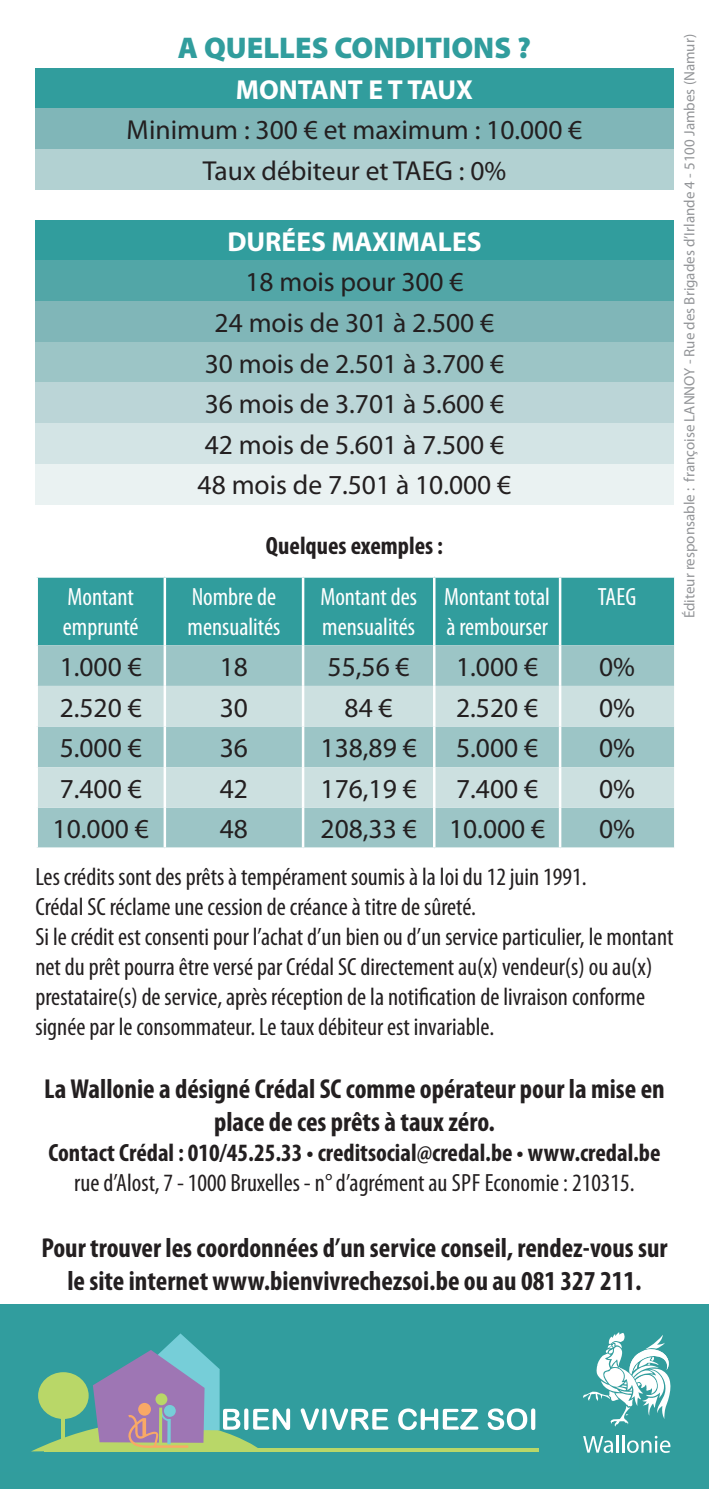
<style>
.page{position:relative;width:709px;height:1489px;background:#fff}
.page>*{position:absolute;margin:0;border:0;box-sizing:border-box;transform-origin:0 0}
.t1{font:900 30px "Myriad Pro";color:#319d9d}
.t2{font:27.5px "Myriad Pro";color:#231f20}
.t3{font:700 condensed 27.5px/33px "Myriad Pro";color:#231f20;text-align:center}
.t4{font:700 27.5px "Myriad Pro";color:#fff}
.t5{font:condensed 25px "Myriad Pro";color:#231f20}
.t6{font:condensed 25px/30px "Myriad Pro";color:#fff}
.t7{font:700 condensed 25px "Myriad Pro";color:#231f20}
.t8{font:15px "Myriad Pro";color:#939598}
</style>
<div class="page">
<div style="left:0;top:1304px;width:709px;height:184px;background:#319d9d"></div>
<svg style="left:290px;top:1448px;width:249px;height:3px"></svg>
<svg style="left:301px;top:1408px;width:87px;height:21px"></svg>
<svg style="left:398px;top:1408px;width:80px;height:21px"></svg>
<svg style="left:487px;top:1408px;width:48px;height:21px"></svg>
<svg style="left:32px;top:1333px;width:258px;height:118px"></svg>
<div style="left:35px;top:68px;width:638px;height:41px;background:#319d9d"></div>
<div style="left:35px;top:109px;width:638px;height:40px;background:#80b6b8"></div>
<div style="left:35px;top:149px;width:638px;height:41px;background:#b2d1d2"></div>
<div style="left:35px;top:220px;width:638px;height:40px;background:#319d9d"></div>
<div style="left:35px;top:260px;width:638px;height:41px;background:#52a6a7"></div>
<div style="left:35px;top:301px;width:638px;height:41px;background:#80b6b8"></div>
<div style="left:35px;top:342px;width:638px;height:40px;background:#9cc5c6"></div>
<div style="left:35px;top:382px;width:638px;height:41px;background:#bbd5d7"></div>
<div style="left:35px;top:423px;width:638px;height:41px;background:#d3e4e5"></div>
<div style="left:35px;top:464px;width:638px;height:40px;background:#eaf2f2"></div>
<svg style="left:583px;top:1435px;width:87px;height:17px"></svg>
<svg style="left:583px;top:1332px;width:87px;height:94px"></svg>
<div style="left:38px;top:577px;width:636px;height:68px;background:#319d9d"></div>
<div style="left:38px;top:645px;width:636px;height:202px;background:#9cc5c6"></div>
<div style="left:38px;top:686px;width:636px;height:40px;background:#cce0e0"></div>
<div style="left:38px;top:767px;width:636px;height:40px;background:#cce0e0"></div>
<hr style="left:164px;top:577px;width:2px;height:68px;background:#fff">
<hr style="left:302px;top:577px;width:2px;height:68px;background:#fff">
<hr style="left:433px;top:577px;width:2px;height:68px;background:#fff">
<hr style="left:559px;top:577px;width:2px;height:68px;background:#fff">
<hr style="left:164px;top:645px;width:2px;height:41px;background:#fff">
<hr style="left:302px;top:645px;width:2px;height:41px;background:#fff">
<hr style="left:433px;top:645px;width:2px;height:41px;background:#fff">
<hr style="left:559px;top:645px;width:2px;height:41px;background:#fff">
<hr style="left:164px;top:686px;width:2px;height:40px;background:#fff">
<hr style="left:302px;top:686px;width:2px;height:40px;background:#fff">
<hr style="left:433px;top:686px;width:2px;height:40px;background:#fff">
<hr style="left:559px;top:686px;width:2px;height:40px;background:#fff">
<hr style="left:164px;top:726px;width:2px;height:41px;background:#fff">
<hr style="left:302px;top:726px;width:2px;height:41px;background:#fff">
<hr style="left:433px;top:726px;width:2px;height:41px;background:#fff">
<hr style="left:559px;top:726px;width:2px;height:41px;background:#fff">
<hr style="left:164px;top:767px;width:2px;height:40px;background:#fff">
<hr style="left:302px;top:767px;width:2px;height:40px;background:#fff">
<hr style="left:433px;top:767px;width:2px;height:40px;background:#fff">
<hr style="left:559px;top:767px;width:2px;height:40px;background:#fff">
<hr style="left:164px;top:807px;width:2px;height:40px;background:#fff">
<hr style="left:302px;top:807px;width:2px;height:40px;background:#fff">
<hr style="left:433px;top:807px;width:2px;height:40px;background:#fff">
<hr style="left:559px;top:807px;width:2px;height:40px;background:#fff">
<p class="t1" style="left:178px;top:28px;width:355px">A QUELLES CONDITIONS ?</p>
<p class="t4" style="left:236px;top:71px;width:239px">MONTANT E T TAUX</p>
<p class="t2" style="left:127px;top:113px;width:457px">Minimum : 300 € et maximum : 10.000 €</p>
<p class="t2" style="left:203px;top:154px;width:305px">Taux débiteur et TAEG : 0%</p>
<p class="t4" style="left:227px;top:223px;width:256px">DURÉES MAXIMALES</p>
<p class="t2" style="left:245px;top:265px;width:220px">18 mois pour 300 €</p>
<p class="t2" style="left:215px;top:306px;width:281px">24 mois de 301 à 2.500 €</p>
<p class="t2" style="left:205px;top:346px;width:301px">30 mois de 2.501 à 3.700 €</p>
<p class="t2" style="left:205px;top:387px;width:301px">36 mois de 3.701 à 5.600 €</p>
<p class="t2" style="left:205px;top:427px;width:301px">42 mois de 5.601 à 7.500 €</p>
<p class="t2" style="left:198px;top:468px;width:315px">48 mois de 7.501 à 10.000 €</p>
<p class="t7" style="left:266px;top:530px;width:179px">Quelques exemples :</p>
<p class="t6" style="left:63px;top:581px;width:77px">Montant emprunté</p>
<p class="t6" style="left:187px;top:581px;width:94px">Nombre de mensualités</p>
<p class="t6" style="left:320px;top:581px;width:98px">Montant des mensualités</p>
<p class="t6" style="left:444px;top:581px;width:107px">Montant total à rembourser</p>
<p class="t6" style="left:598px;top:581px;width:40px">TAEG</p>
<p class="t2" style="left:60px;top:649px;width:84px">1.000 €</p>
<p class="t2" style="left:220px;top:649px;width:30px">18</p>
<p class="t2" style="left:327px;top:649px;width:84px">55,56 €</p>
<p class="t2" style="left:456px;top:649px;width:84px">1.000 €</p>
<p class="t2" style="left:599px;top:649px;width:37px">0%</p>
<p class="t2" style="left:60px;top:690px;width:84px">2.520 €</p>
<p class="t2" style="left:220px;top:690px;width:30px">30</p>
<p class="t2" style="left:344px;top:690px;width:50px">84 €</p>
<p class="t2" style="left:456px;top:690px;width:84px">2.520 €</p>
<p class="t2" style="left:599px;top:690px;width:37px">0%</p>
<p class="t2" style="left:60px;top:731px;width:84px">5.000 €</p>
<p class="t2" style="left:220px;top:731px;width:30px">36</p>
<p class="t2" style="left:320px;top:731px;width:98px">138,89 €</p>
<p class="t2" style="left:456px;top:731px;width:84px">5.000 €</p>
<p class="t2" style="left:599px;top:731px;width:37px">0%</p>
<p class="t2" style="left:60px;top:771px;width:84px">7.400 €</p>
<p class="t2" style="left:220px;top:771px;width:30px">42</p>
<p class="t2" style="left:320px;top:771px;width:98px">176,19 €</p>
<p class="t2" style="left:456px;top:771px;width:84px">7.400 €</p>
<p class="t2" style="left:599px;top:771px;width:37px">0%</p>
<p class="t2" style="left:53px;top:812px;width:98px">10.000 €</p>
<p class="t2" style="left:220px;top:812px;width:30px">48</p>
<p class="t2" style="left:320px;top:812px;width:98px">208,33 €</p>
<p class="t2" style="left:449px;top:812px;width:98px">10.000 €</p>
<p class="t2" style="left:599px;top:812px;width:37px">0%</p>
<p class="t8" style="left:680px;top:618px;width:586px;rotate:-90deg">Éditeur responsable : françoise LANNOY - Rue des Brigades d’Irlande 4 - 5100 Jambes (Namur)</p>
<p class="t5" style="left:35px;top:861px;width:552px">Les crédits sont des prêts à tempérament soumis à la loi du 12 juin 1991.</p>
<p class="t5" style="left:35px;top:891px;width:442px">Crédal SC réclame une cession de créance à titre de sûreté.</p>
<p class="t5" style="left:35px;top:921px;width:639px">Si le crédit est consenti pour l’achat d’un bien ou d’un service particulier, le montant</p>
<p class="t5" style="left:35px;top:951px;width:618px">net du prêt pourra être versé par Crédal SC directement au(x) vendeur(s) ou au(x)</p>
<p class="t5" style="left:35px;top:981px;width:611px">prestataire(s) de service, après réception de la notification de livraison conforme</p>
<p class="t5" style="left:35px;top:1011px;width:460px">signée par le consommateur. Le taux débiteur est invariable.</p>
<p class="t3" style="left:44px;top:1071px;width:622px">La Wallonie a désigné Crédal SC comme opérateur pour la mise en place de ces prêts à taux zéro.</p>
<p class="t7" style="left:48px;top:1136px;width:613px">Contact Crédal : 010/45.25.33 • creditsocial@credal.be • www.credal.be</p>
<p class="t5" style="left:74px;top:1167px;width:562px">rue d’Alost, 7 - 1000 Bruxelles - n° d’agrément au SPF Economie : 210315.</p>
<p class="t3" style="left:41px;top:1230px;width:627px">Pour trouver les coordonnées d’un service conseil, rendez-vous sur le site internet www.bienvivrechezsoi.be ou au 081 327 211.</p>
</div>
